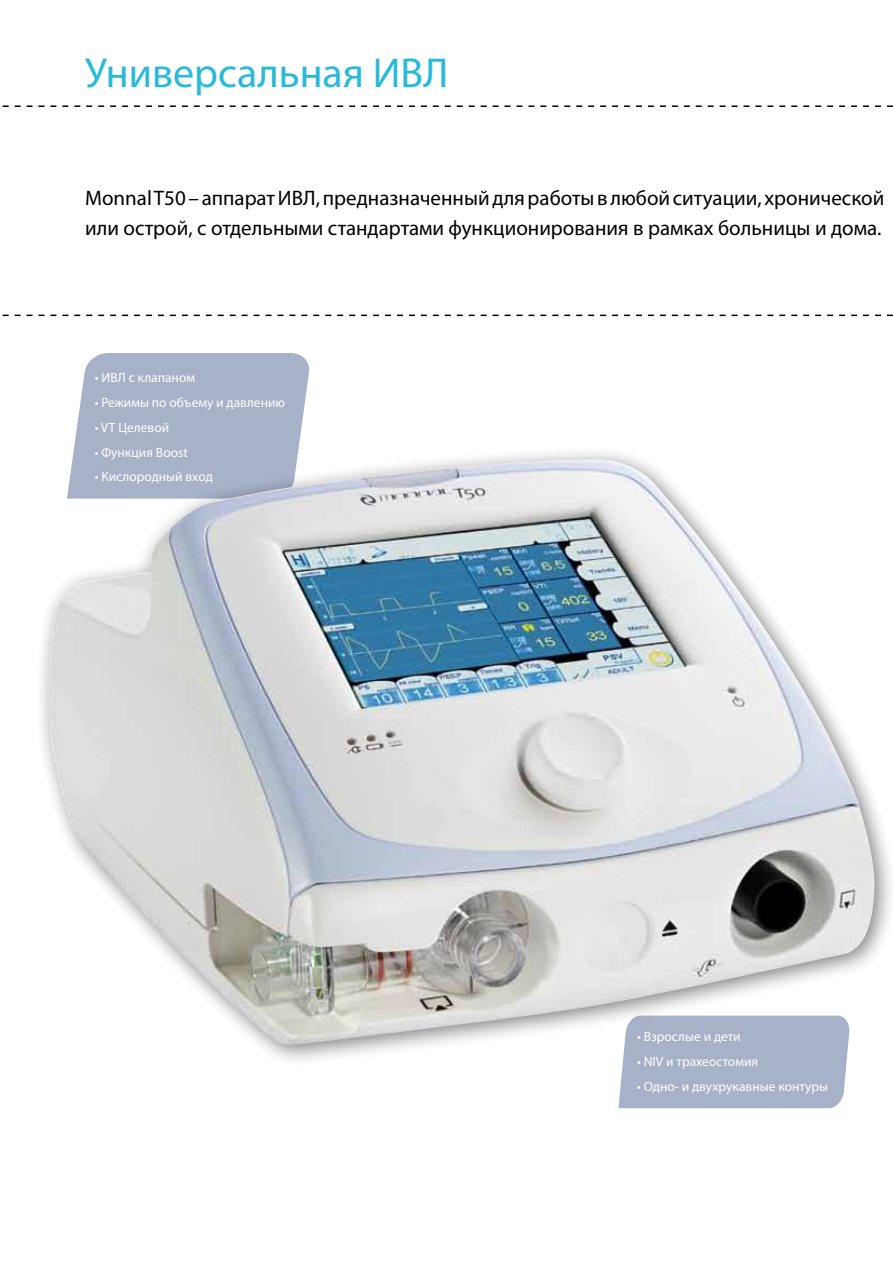
<style>
.page{position:relative;width:893px;height:1263px;background:#fff}
.page>*{position:absolute;margin:0;border:0;box-sizing:border-box;transform-origin:0 0}
.t1{font:42px "Myriad Pro";color:#29b9da}
.t2{font:21px/30px "Myriad Pro";color:#000}
.t3{font:13.5px "Myriad Pro";color:#fff}
</style>
<div class="page">
<svg style="left:2px;top:315px;width:891px;height:1px"></svg>
<svg style="left:2px;top:105px;width:891px;height:2px"></svg>
<div style="left:74px;top:353px;width:235px;height:91px;background:#a7b1c8"></div>
<div style="left:618px;top:1067px;width:228px;height:41px;background:#a7b1c8"></div>
<div style="left:33px;top:444px;width:860px;height:623px;background:#000;opacity:.5"></div>
<img style="left:45px;top:459px;width:831px;height:586px">
<h1 class="t1" style="left:85px;top:47px;width:365px">Универсальная ИВЛ</h1>
<p class="t2" style="left:85px;top:182px;width:801px">Monnal T50 – аппарат ИВЛ, предназначенный для работы в любой ситуации, хронической или острой, с отдельными стандартами функционирования в рамках больницы и дома.</p>
<p class="t3" style="left:95px;top:369px;width:102px">• ИВЛ с клапаном</p>
<p class="t3" style="left:95px;top:394px;width:192px">• Режимы по объему и давлению</p>
<p class="t3" style="left:95px;top:419px;width:76px">• VT Целевой</p>
<p class="t3" style="left:95px;top:444px;width:95px">• Функция Boost</p>
<p class="t3" style="left:95px;top:468px;width:120px">• Кислородный вход</p>
<p class="t3" style="left:637px;top:1028px;width:105px">• Взрослые и дети</p>
<p class="t3" style="left:637px;top:1053px;width:123px">• NIV и трахеостомия</p>
<p class="t3" style="left:637px;top:1078px;width:193px">• Одно- и двухрукавные контуры</p>
</div>
